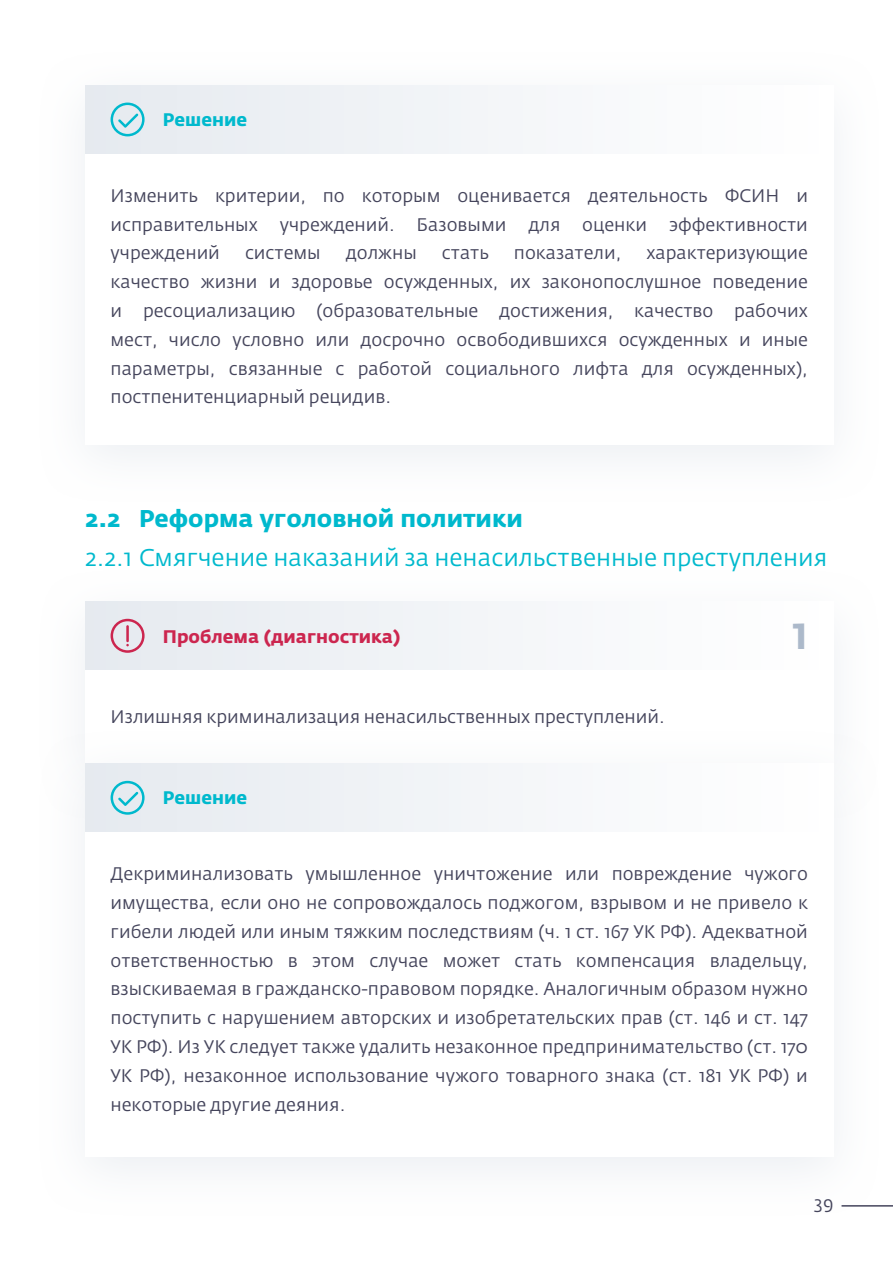
<style>
.page{position:relative;width:893px;height:1263px;background:#fff}
.page>*{position:absolute;margin:0;border:0;box-sizing:border-box;transform-origin:0 0}
.t1{font:700 36px "Fedra Sans Pro";color:#acb9ca}
.Ñòèëü3{font:24px "Fedra Sans Pro";color:#00b9cd}
.Ñòèëü3-2{font:700 24px "Fedra Sans Pro";color:#00b9cd}
.t2{font:18px/28.8px "Fedra Sans Pro";color:#45455c;text-align:justify}
.t3{font:700 18px "Fedra Sans Pro";color:#cc264f}
.t4{font:700 18px "Fedra Sans Pro";color:#00b9cd}
</style>
<div class="page">
<div style="left:85px;top:85px;width:748px;height:68px;background:#f3f5f8"></div>
<svg style="left:111px;top:103px;width:34px;height:33px"></svg>
<div style="left:85px;top:602px;width:748px;height:68px;background:#f3f5f8"></div>
<div style="left:85px;top:763px;width:748px;height:68px;background:#f3f5f8"></div>
<svg style="left:111px;top:781px;width:34px;height:34px"></svg>
<svg style="left:111px;top:619px;width:34px;height:34px"></svg>
<hr style="left:841px;top:1205px;width:52px;height:1px;background:#45455c">
<p class="t4" style="left:163px;top:108px;width:86px">Решение</p>
<p class="t2" style="left:111px;top:181px;width:699px">Изменить критерии, по которым оценивается деятельность ФСИН и исправительных учреждений. Базовыми для оценки эффективности учреждений</p>
<p class="t2" style="left:111px;top:239px;width:699px;text-indent:536px">характеризующие качество жизни и здоровье осужденных, их законопослушное поведение и ресоциализацию (образовательные достижения, качество рабочих мест, число условно или досрочно освободившихся осужденных и иные параметры, связанные с работой социального лифта для осужденных), постпенитенциарный рецидив.</p>
<p class="t2" style="left:245px;top:239px;width:77px">системы</p>
<p class="t2" style="left:346px;top:239px;width:73px">должны</p>
<p class="t2" style="left:442px;top:239px;width:48px">стать</p>
<p class="t2" style="left:514px;top:239px;width:109px">показатели,</p>
<p class="Ñòèëü3-2" style="left:85px;top:503px;width:439px">2.2 Реформа уголовной политики</p>
<p class="Ñòèëü3" style="left:85px;top:542px;width:744px">2.2.1 Смягчение наказаний за ненасильственные преступления</p>
<p class="t3" style="left:163px;top:626px;width:239px">Проблема (диагностика)</p>
<p class="t1" style="left:792px;top:613px;width:17px">1</p>
<p class="t2" style="left:111px;top:702px;width:556px">Излишняя криминализация ненасильственных преступлений.</p>
<p class="t4" style="left:163px;top:786px;width:86px">Решение</p>
<p class="t2" style="left:111px;top:859px;width:699px">Декриминализовать умышленное уничтожение или повреждение чужого имущества, если оно не сопровождалось поджогом, взрывом и не привело к гибели людей или иным тяжким последствиям (ч. 1 ст. 167 УК РФ). Адекватной ответственностью в этом случае может стать компенсация владельцу, взыскиваемая в гражданско-правовом порядке. Аналогичным образом нужно поступить с нарушением авторских и изобретательских прав (ст. 146 и ст. 147<br>УК РФ). Из УК следует также удалить незаконное предпринимательство (ст. 170<br>УК РФ), незаконное использование чужого товарного знака (ст. 181 УК РФ) и некоторые другие деяния.</p>
<p class="t2" style="left:814px;top:1191px;width:21px">39</p>
</div>
